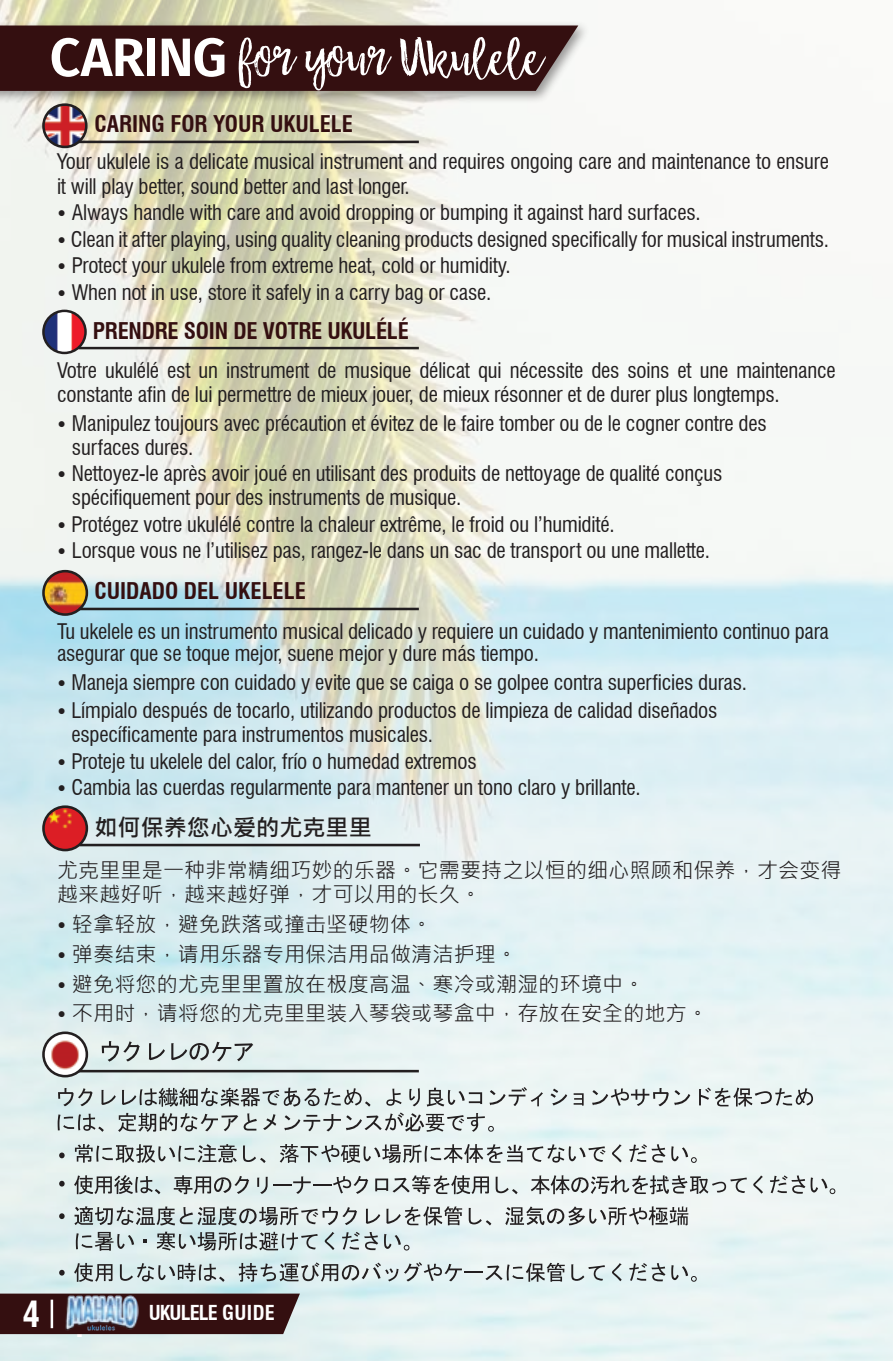
<style>
.page{position:relative;width:893px;height:1361px;background:#fff}
.page>*{position:absolute;margin:0;border:0;box-sizing:border-box;transform-origin:0 0}
.t1{font:54px "Bongiorno";letter-spacing:-.01em;color:#fff}
.t2{font:700 condensed 35.1px "Swiss 721 BT";color:#fff}
.body{font:700 23.1px "Microsoft Jheng Hei";color:#231f20}
.body-2{font:700 condensed 22.5px "Swiss 721 BT";color:#340f10}
.body-3{font:condensed 21px/24px "Swiss 721 BT";letter-spacing:-.01em;color:#231f20}
.body-4{font:21px/24px "Microsoft Jheng Hei";letter-spacing:.01em;color:#231f20}
.t3{font:700 condensed 20.1px "Swiss 721 BT";letter-spacing:-.04em;color:#fff}
.s1{font-family:"Fira Sans";font-weight:600}
.s2{font-family:"Microsoft Jheng Hei";font-stretch:normal}
</style>
<div class="page">
<img style="left:0;top:0;width:893px;height:1361px">
<svg style="left:0;top:1293px;width:300px;height:41px;background:#3d1b1c"></svg>
<hr style="left:51px;top:1299px;width:2px;height:29px;background:#fff">
<div style="left:0;top:20px;width:591px;height:85px;background:#231f20;opacity:.44"></div>
<div style="left:0;top:26px;width:578px;height:65px;background:#340f10"></div>
<img style="left:64px;top:1294px;width:75px;height:37px">
<svg style="left:550px;top:1088px;width:17px;height:17px"></svg>
<svg style="left:574px;top:1093px;width:10px;height:12px"></svg>
<svg style="left:592px;top:1088px;width:98px;height:18px;background:#c4cbcb"></svg>
<svg style="left:699px;top:1087px;width:114px;height:19px;background:#b9bfbf"></svg>
<svg style="left:58px;top:1087px;width:485px;height:45px;background:#c2cbcb"></svg>
<svg style="left:75px;top:1144px;width:162px;height:19px;background:#adb5b4"></svg>
<svg style="left:243px;top:1145px;width:23px;height:18px"></svg>
<svg style="left:280px;top:1144px;width:326px;height:19px;background:#b6bcbc"></svg>
<svg style="left:612px;top:1144px;width:10px;height:18px"></svg>
<svg style="left:629px;top:1144px;width:36px;height:18px"></svg>
<svg style="left:671px;top:1146px;width:26px;height:17px"></svg>
<svg style="left:74px;top:1175px;width:86px;height:19px;background:#a2aaa9"></svg>
<svg style="left:174px;top:1175px;width:75px;height:19px"></svg>
<svg style="left:257px;top:1176px;width:111px;height:18px;background:#c3cccc"></svg>
<svg style="left:375px;top:1175px;width:114px;height:19px;background:#acb1b1"></svg>
<svg style="left:496px;top:1176px;width:22px;height:18px"></svg>
<svg style="left:531px;top:1175px;width:216px;height:19px;background:#b4bab9"></svg>
<svg style="left:753px;top:1175px;width:10px;height:18px"></svg>
<svg style="left:770px;top:1175px;width:35px;height:18px"></svg>
<svg style="left:811px;top:1177px;width:24px;height:17px"></svg>
<svg style="left:74px;top:1206px;width:283px;height:19px;background:#a8afaf"></svg>
<svg style="left:366px;top:1208px;width:14px;height:16px"></svg>
<svg style="left:386px;top:1206px;width:76px;height:19px"></svg>
<svg style="left:469px;top:1208px;width:22px;height:17px"></svg>
<svg style="left:505px;top:1206px;width:183px;height:19px"></svg>
<svg style="left:76px;top:1232px;width:58px;height:18px"></svg>
<svg style="left:144px;top:1239px;width:3px;height:4px"></svg>
<svg style="left:157px;top:1231px;width:161px;height:19px;background:#a6b1b2"></svg>
<svg style="left:325px;top:1232px;width:9px;height:18px"></svg>
<svg style="left:342px;top:1231px;width:36px;height:19px"></svg>
<svg style="left:384px;top:1234px;width:25px;height:16px"></svg>
<svg style="left:74px;top:1263px;width:39px;height:19px"></svg>
<svg style="left:120px;top:1263px;width:105px;height:19px;background:#b1bebf"></svg>
<svg style="left:239px;top:1262px;width:326px;height:19px;background:#b4bebf"></svg>
<svg style="left:571px;top:1264px;width:34px;height:16px"></svg>
<svg style="left:612px;top:1263px;width:10px;height:18px"></svg>
<svg style="left:629px;top:1263px;width:36px;height:18px"></svg>
<svg style="left:671px;top:1265px;width:26px;height:16px"></svg>
<svg style="left:59px;top:1269px;width:6px;height:6px"></svg>
<svg style="left:59px;top:1213px;width:6px;height:6px"></svg>
<svg style="left:59px;top:1180px;width:6px;height:6px"></svg>
<svg style="left:59px;top:1152px;width:6px;height:6px"></svg>
<img style="left:43px;top:105px;width:43px;height:42px">
<div style="left:42px;top:103px;width:46px;height:45px;border:3px solid #231f20;border-radius:50%"></div>
<hr style="left:79px;top:141px;width:340px;height:2px;background:#231f20">
<img style="left:44px;top:311px;width:42px;height:42px;border-radius:20px">
<div style="left:42px;top:310px;width:45px;height:44px;border:2px solid #231f20;border-radius:50%"></div>
<hr style="left:79px;top:347px;width:340px;height:2px;background:#231f20">
<img style="left:44px;top:571px;width:43px;height:43px;border-radius:21px">
<div style="left:42px;top:570px;width:46px;height:46px;border:3px solid #231f20;border-radius:50%"></div>
<hr style="left:79px;top:608px;width:340px;height:2px;background:#231f20">
<img style="left:44px;top:807px;width:43px;height:43px;border-radius:21px">
<div style="left:42px;top:805px;width:46px;height:46px;border:3px solid #231f20;border-radius:50%"></div>
<hr style="left:80px;top:844px;width:340px;height:2px;background:#231f20">
<img style="left:44px;top:1033px;width:43px;height:43px;border-radius:21px">
<div style="left:42px;top:1031px;width:46px;height:46px;border:3px solid #231f20;border-radius:50%"></div>
<hr style="left:79px;top:1070px;width:340px;height:2px;background:#231f20">
<svg style="left:102px;top:1041px;width:38px;height:20px"></svg>
<svg style="left:149px;top:1043px;width:16px;height:17px"></svg>
<svg style="left:171px;top:1041px;width:82px;height:20px;background:#b6c0bf"></svg>
<p class="t1" style="left:50px;top:25px;width:494px"><span class="s1">CARING</span> for your Ukulele</p>
<p class="body-2" style="left:94px;top:110px;width:260px">CARING FOR YOUR UKULELE</p>
<p class="body-3" style="left:57px;top:150px;width:773px">Your ukulele is a delicate musical instrument and requires ongoing care and maintenance to ensure it will play better, sound better and last longer.</p>
<p class="body-3" style="left:57px;top:200px;width:645px"><span class="s2">•</span> Always handle with care and avoid dropping or bumping it against hard surfaces.</p>
<p class="body-3" style="left:57px;top:227px;width:774px"><span class="s2">•</span> Clean it after playing, using quality cleaning products designed specifically for musical instruments.</p>
<p class="body-3" style="left:57px;top:253px;width:455px"><span class="s2">•</span> Protect your ukulele from extreme heat, cold or humidity.</p>
<p class="body-3" style="left:57px;top:280px;width:436px"><span class="s2">•</span> When not in use, store it safely in a carry bag or case.</p>
<p class="body-2" style="left:93px;top:317px;width:317px">PRENDRE SOIN DE VOTRE UKULÉLÉ</p>
<p class="body-3" style="left:57px;top:358px;width:780px">Votre ukulélé est un instrument de musique délicat qui nécessite des soins et une maintenance constante afin de lui permettre de mieux jouer, de mieux résonner et de durer plus longtemps.</p>
<p class="body-3" style="left:72px;top:411px;width:696px;text-indent:-15px"><span class="s2">•</span> Manipulez toujours avec précaution et évitez de le faire tomber ou de le cogner contre des surfaces dures.</p>
<p class="body-3" style="left:72px;top:461px;width:652px;text-indent:-15px"><span class="s2">•</span> Nettoyez-le après avoir joué en utilisant des produits de nettoyage de qualité conçus spécifiquement pour des instruments de musique.</p>
<p class="body-3" style="left:57px;top:512px;width:559px"><span class="s2">•</span> Protégez votre ukulélé contre la chaleur extrême, le froid ou l’humidité.</p>
<p class="body-3" style="left:57px;top:538px;width:655px"><span class="s2">•</span> Lorsque vous ne l’utilisez pas, rangez-le dans un sac de transport ou une mallette.</p>
<p class="body-2" style="left:94px;top:577px;width:213px">CUIDADO DEL UKELELE</p>
<p class="body-3" style="left:57px;top:620px;width:773px;line-height:22.5px">Tu ukelele es un instrumento musical delicado y requiere un cuidado y mantenimiento continuo para asegurar que se toque mejor, suene mejor y dure más tiempo.</p>
<p class="body-3" style="left:57px;top:670px;width:692px"><span class="s2">•</span> Maneja siempre con cuidado y evite que se caiga o se golpee contra superficies duras.</p>
<p class="body-3" style="left:71px;top:698px;width:647px;text-indent:-14px"><span class="s2">•</span> Límpialo después de tocarlo, utilizando productos de limpieza de calidad diseñados específicamente para instrumentos musicales.</p>
<p class="body-3" style="left:57px;top:749px;width:421px"><span class="s2">•</span> Proteje tu ukelele del calor, frío o humedad extremos</p>
<p class="body-3" style="left:57px;top:775px;width:585px"><span class="s2">•</span> Cambia las cuerdas regularmente para mantener un tono claro y brillante.</p>
<p class="body" style="left:94px;top:813px;width:279px">如何保养您心爱的尤克里里</p>
<p class="body-4" style="left:57px;top:858px;width:786px">尤克里里是一种非常精细巧妙的乐器。它需要持之以恒的细心照顾和保养，才会变得越来越好听，越来越好弹，才可以用的长久。</p>
<p class="body-4" style="left:57px;top:912px;width:377px">• 轻拿轻放，避免跌落或撞击坚硬物体。</p>
<p class="body-4" style="left:57px;top:942px;width:462px">• 弹奏结束，请用乐器专用保洁用品做清洁护理。</p>
<p class="body-4" style="left:57px;top:972px;width:589px">• 避免将您的尤克里里置放在极度高温、寒冷或潮湿的环境中。</p>
<p class="body-4" style="left:57px;top:1002px;width:652px">• 不用时，请将您的尤克里里装入琴袋或琴盒中，存放在安全的地方。</p>
<h2 class="t2" style="left:23px;top:1293px;width:19px">4</h2>
<p class="t3" style="left:149px;top:1301px;width:128px">UKULELE GUIDE</p>
</div>
